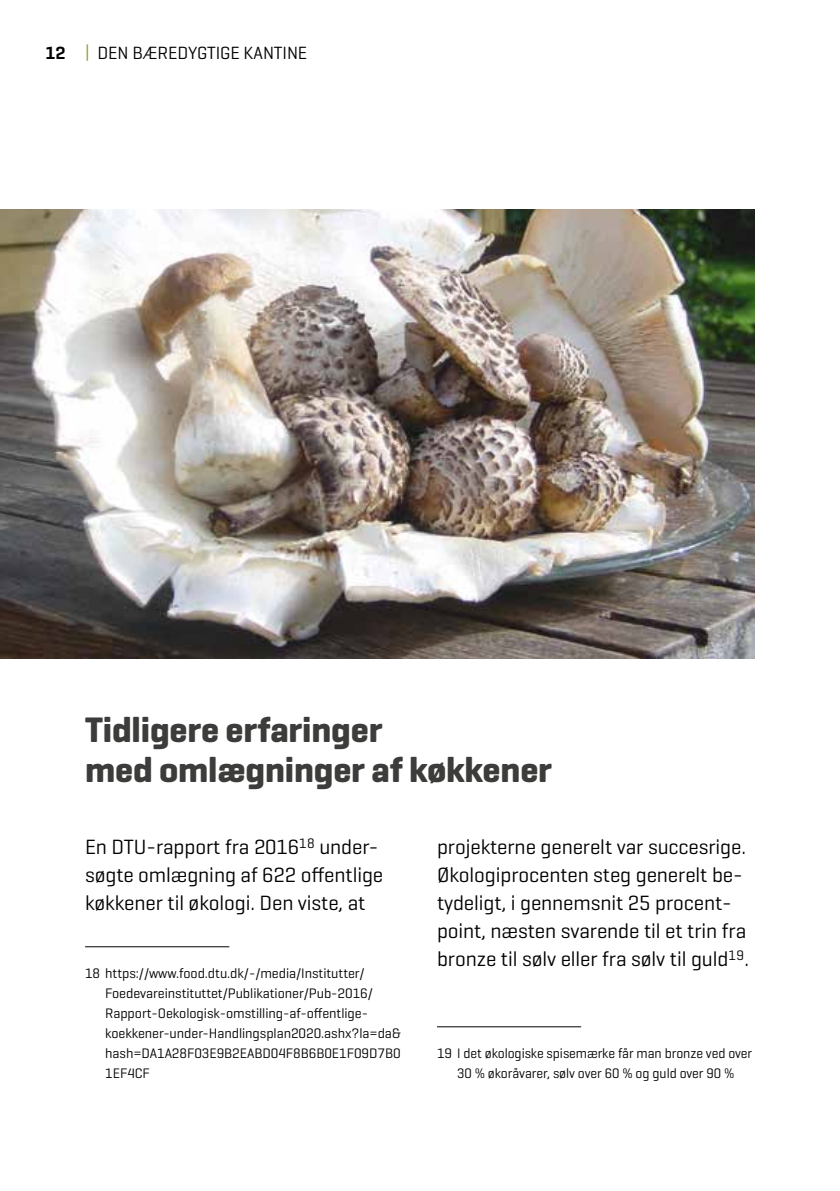
<style>
.page{position:relative;width:840px;height:1191px;background:#fff}
.page>*{position:absolute;margin:0;border:0;box-sizing:border-box;transform-origin:0 0}
.t1{font:700 36px/40px "Geogrotesque";letter-spacing:-.005em;color:#3c3c3b}
.t2{font:21px/28px "Geogrotesque";letter-spacing:-.005em;color:#000}
.t3{font:18px "Geogrotesque";letter-spacing:-.005em;color:#000}
.t4{font:14px/20px "Geogrotesque";letter-spacing:-.005em;color:#000}
.s1{font-weight:600}
.s2{color:#8aa230}
</style>
<div class="page">
<hr style="left:85px;top:946px;width:144px;height:1px;background:#000">
<hr style="left:437px;top:1026px;width:144px;height:1px;background:#000">
<img style="left:0;top:210px;width:754px;height:448px">
<p class="t3" style="left:45px;top:42px;width:263px"><span class="s1">12</span> <span class="s2">|</span> DEN BÆREDYGTIGE KANTINE</p>
<h1 class="t1" style="left:85px;top:709px;width:468px">Tidligere erfaringer<br>med omlægninger af køkkener</h1>
<h2 class="t2" style="left:85px;top:832px;width:299px">En DTU-rapport fra 2016<sup>18</sup> under&shy;søgte omlægning af 622 offentlige køkkener til økologi. Den viste, at</h2>
<p class="t4" style="left:105px;top:963px;width:297px;text-indent:-20px">18 https://www.food.dtu.dk/-/media/Institutter/ Foedevareinstituttet/Publikationer/Pub-2016/ Rapport-Oekologisk-omstilling-af-offentlige&shy;koekkener-under-Handlingsplan2020.ashx?la=da&amp; hash=DA1A28F03E9B2EABD04F8B6B0E1F09D7B0<br>1EF4CF</p>
<h2 class="t2" style="left:437px;top:832px;width:313px">projekterne generelt var succesrige.<br>Økologiprocenten steg generelt be&shy;tydeligt, i gennemsnit 25 procent&shy;point, næsten svarende til et trin fra bronze til sølv eller fra sølv til guld<sup>19</sup>.</h2>
<p class="t4" style="left:437px;top:1043px;width:316px;text-align:center">19 I det økologiske spisemærke får man bronze ved over<br>30 % økoråvarer, sølv over 60 % og guld over 90 %</p>
</div>
